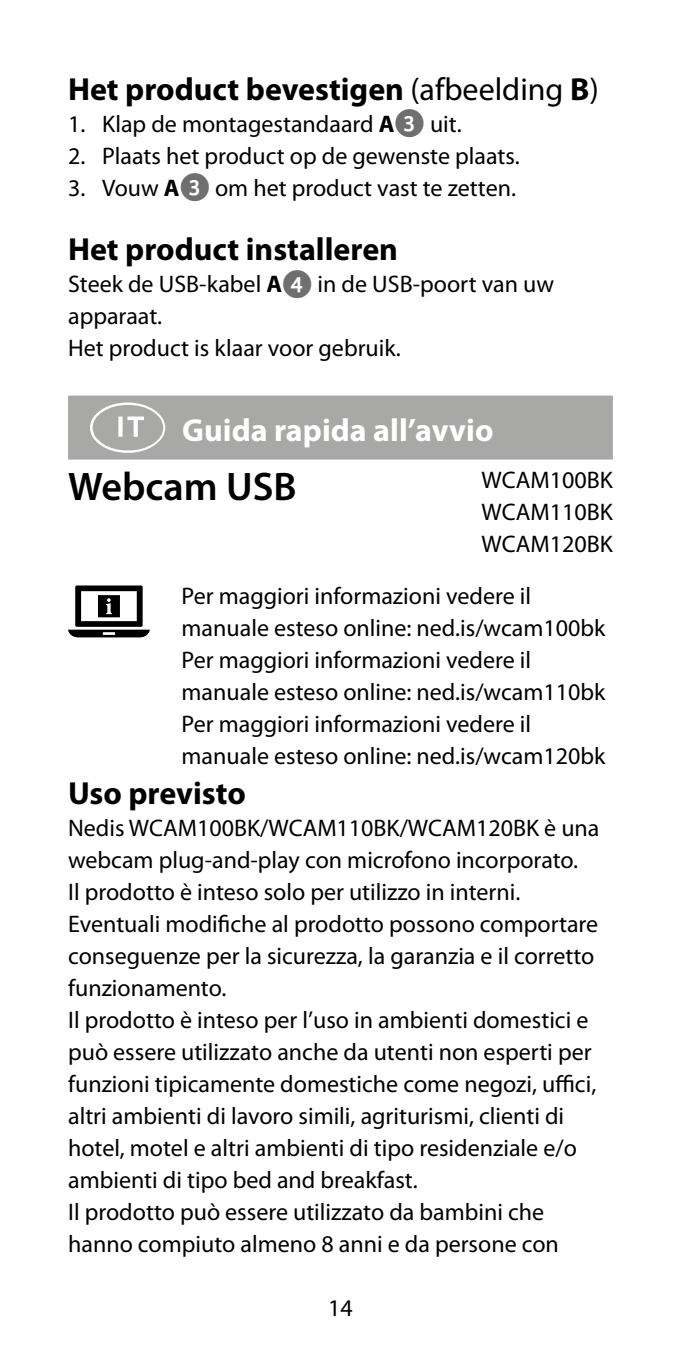
<style>
.page{position:relative;width:681px;height:1361px;background:#fff}
.page>*{position:absolute;margin:0;border:0;box-sizing:border-box;transform-origin:0 0}
.t1{font:72px "manualise countrycodes";color:#fff}
.t2{font:600 40px "Myriad Pro";color:#000}
.t3{font:700 32px "Myriad Pro";color:#000}
.t4{font:700 32px "Myriad Pro";color:#fff}
.t5{font:24px/32px "Myriad Pro";color:#000}
.s1{font-weight:400}
.s2{font-weight:700}
.s3{font-family:"Manualise Call out Closed Glyphs Bold Bold";font-size:28px;color:#706f6f}
</style>
<div class="page">
<div style="left:68px;top:395px;width:544px;height:64px;background:#a8a8a7"></div>
<svg style="left:68px;top:585px;width:82px;height:52px"></svg>
<h3 class="t3" style="left:68px;top:68px;width:532px">Het product bevestigen <span class="s1">(afbeelding</span> B<span class="s1">)</span></h3>
<p class="t5" style="left:68px;top:108px;width:395px">1. Klap de montagestandaard <span class="s2">A</span><span class="s3">3</span> uit.</p>
<p class="t5" style="left:68px;top:140px;width:453px">2. Plaats het product op de gewenste plaats.</p>
<p class="t5" style="left:68px;top:172px;width:449px">3. Vouw <span class="s2">A</span><span class="s3">3</span> om het product vast te zetten.</p>
<h3 class="t3" style="left:68px;top:228px;width:331px">Het product installeren</h3>
<p class="t5" style="left:68px;top:268px;width:487px">Steek de USB-kabel <span class="s2">A</span><span class="s3">4</span> in de USB-poort van uw apparaat.<br>Het product is klaar voor gebruik.</p>
<h1 class="t1" style="left:79px;top:386px;width:98px">j</h1>
<h3 class="t4" style="left:182px;top:409px;width:312px">Guida rapida all’avvio</h3>
<h2 class="t2" style="left:68px;top:461px;width:230px">Webcam USB</h2>
<p class="t5" style="left:481px;top:463px;width:133px;text-align:justify">WCAM100BK WCAM110BK WCAM120BK</p>
<p class="t5" style="left:181px;top:579px;width:425px">Per maggiori informazioni vedere il manuale esteso online: ned.is/wcam100bk Per maggiori informazioni vedere il manuale esteso online: ned.is/wcam110bk Per maggiori informazioni vedere il manuale esteso online: ned.is/wcam120bk</p>
<h3 class="t3" style="left:68px;top:772px;width:179px">Uso previsto</h3>
<p class="t5" style="left:68px;top:812px;width:532px">Nedis WCAM100BK/WCAM110BK/WCAM120BK è una webcam plug-and-play con microfono incorporato.<br>Il prodotto è inteso solo per utilizzo in interni.<br>Eventuali modifiche al prodotto possono comportare conseguenze per la sicurezza, la garanzia e il corretto funzionamento.<br>Il prodotto è inteso per l’uso in ambienti domestici e può essere utilizzato anche da utenti non esperti per funzioni tipicamente domestiche come negozi, uffici, altri ambienti di lavoro simili, agriturismi, clienti di hotel, motel e altri ambienti di tipo residenziale e/o ambienti di tipo bed and breakfast.<br>Il prodotto può essere utilizzato da bambini che hanno compiuto almeno 8 anni e da persone con</p>
<p class="t5" style="left:328px;top:1292px;width:26px">14</p>
</div>
